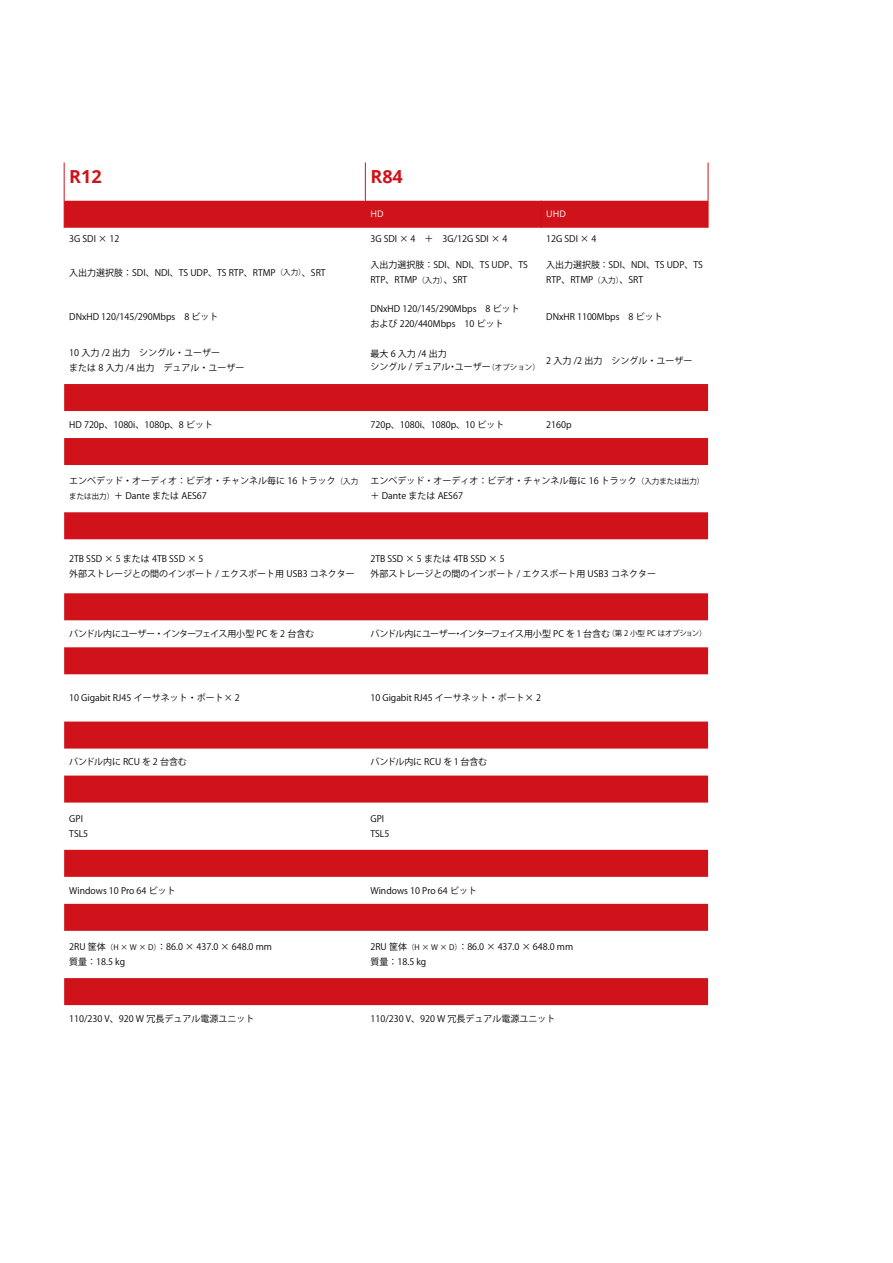
<style>
.page{position:relative;width:893px;height:1263px;background:#fff}
.page>*{position:absolute;margin:0;border:0;box-sizing:border-box;transform-origin:0 0}
.t1{font:700 18px "Open Sans";color:#d0121b}
.t2{font:9px/15px "Koz Go Pro";color:#000}
.t3{font:9px "Koz Go Pro";letter-spacing:-.04em;color:#000}
.t4{font:9px "Open Sans";color:#fff}
.s1{font-size:7.5px}
</style>
<div class="page">
<svg style="left:64px;top:201px;width:644px;height:804px"></svg>
<hr style="left:64px;top:162px;width:1px;height:39px;background:#d0121b">
<hr style="left:365px;top:162px;width:1px;height:39px;background:#d0121b">
<hr style="left:708px;top:162px;width:1px;height:39px;background:#d0121b">
<svg style="left:64px;top:201px;width:1px;height:27px"></svg>
<svg style="left:541px;top:201px;width:1px;height:27px"></svg>
<svg style="left:708px;top:201px;width:1px;height:27px"></svg>
<h1 class="t1" style="left:69px;top:163px;width:34px">R12</h1>
<h1 class="t1" style="left:370px;top:163px;width:34px">R84</h1>
<p class="t4" style="left:370px;top:208px;width:15px">HD</p>
<p class="t4" style="left:546px;top:208px;width:21px">UHD</p>
<p class="t2" style="left:69px;top:231px;width:52px">3G SDI × 12</p>
<p class="t2" style="left:370px;top:231px;width:138px">3G SDI × 4　＋　3G/12G SDI × 4</p>
<p class="t2" style="left:546px;top:231px;width:52px">12G SDI × 4</p>
<p class="t2" style="left:69px;top:265px;width:258px">入出力選択肢：SDI、NDI、TS UDP、TS RTP、RTMP<span class="s1">（入力）</span>、SRT</p>
<p class="t2" style="left:370px;top:258px;width:159px">入出力選択肢：SDI、NDI、TS UDP、TS<br>RTP、RTMP<span class="s1">（入力）</span>、SRT</p>
<p class="t2" style="left:546px;top:258px;width:158px">入出力選択肢：SDI、NDI、TS UDP、TS<br>RTP、RTMP<span class="s1">（入力）</span>、SRT</p>
<p class="t2" style="left:69px;top:309px;width:151px">DNxHD 120/145/290Mbps　8 ビット</p>
<p class="t2" style="left:370px;top:302px;width:151px">DNxHD 120/145/290Mbps　8 ビットおよび 220/440Mbps　10 ビット</p>
<p class="t2" style="left:546px;top:309px;width:118px">DNxHR 1100Mbps　8 ビット</p>
<p class="t2" style="left:69px;top:346px;width:177px">10 入力 /2 出力　シングル・ユーザー<br>または 8 入力 /4 出力　デュアル・ユーザー</p>
<p class="t2" style="left:370px;top:347px;width:171px;line-height:13.5px">最大 6 入力 /4 出力<br>シングル / デュアル・ユーザー<span class="s1">（オプション）</span></p>
<p class="t2" style="left:546px;top:353px;width:148px">2 入力 /2 出力　シングル・ユーザー</p>
<p class="t2" style="left:69px;top:417px;width:145px">HD 720p、1080i、1080p、8 ビット</p>
<p class="t2" style="left:370px;top:417px;width:135px">720p、1080i、1080p、10 ビット</p>
<p class="t2" style="left:546px;top:417px;width:27px">2160p</p>
<p class="t2" style="left:69px;top:474px;width:290px">エンベデッド・オーディオ：ビデオ・チャンネル毎に 16 トラック<span class="s1">（入力または出力）</span>＋ Dante または AES67</p>
<p class="t2" style="left:370px;top:474px;width:335px">エンベデッド・オーディオ：ビデオ・チャンネル毎に 16 トラック<span class="s1">（入力または出力）</span>＋ Dante または AES67</p>
<p class="t2" style="left:69px;top:551px;width:287px">2TB SSD × 5 または 4TB SSD × 5<br>外部ストレージとの間のインポート / エクスポート用 USB3 コネクター</p>
<p class="t2" style="left:370px;top:551px;width:287px">2TB SSD × 5 または 4TB SSD × 5<br>外部ストレージとの間のインポート / エクスポート用 USB3 コネクター</p>
<p class="t3" style="left:69px;top:628px;width:246px">バンドル内にユーザー・インターフェイス用小型 PC を 2 台含む</p>
<p class="t3" style="left:370px;top:628px;width:338px">バンドル内にユーザー・インターフェイス用小型 PC を 1 台含む<span class="s1">（第 2 小型 PC はオプション）</span></p>
<p class="t2" style="left:69px;top:691px;width:172px">10 Gigabit RJ45 イーサネット・ポート× 2</p>
<p class="t2" style="left:370px;top:691px;width:172px">10 Gigabit RJ45 イーサネット・ポート× 2</p>
<p class="t2" style="left:69px;top:755px;width:119px">バンドル内に RCU を 2 台含む</p>
<p class="t2" style="left:370px;top:755px;width:118px">バンドル内に RCU を 1 台含む</p>
<p class="t2" style="left:69px;top:811px;width:21px">GPI<br>TSL5</p>
<p class="t2" style="left:370px;top:811px;width:21px">GPI<br>TSL5</p>
<p class="t2" style="left:69px;top:883px;width:108px">Windows 10 Pro 64 ビット</p>
<p class="t2" style="left:370px;top:883px;width:108px">Windows 10 Pro 64 ビット</p>
<p class="t2" style="left:69px;top:940px;width:204px">2RU 筐体<span class="s1">（H × W × D）</span>：86.0 × 437.0 × 648.0 mm質量：18.5 kg</p>
<p class="t2" style="left:370px;top:940px;width:204px">2RU 筐体<span class="s1">（H × W × D）</span>：86.0 × 437.0 × 648.0 mm質量：18.5 kg</p>
<p class="t2" style="left:69px;top:1011px;width:187px">110/230 V、920 W 冗長デュアル電源ユニット</p>
<p class="t2" style="left:370px;top:1011px;width:187px">110/230 V、920 W 冗長デュアル電源ユニット</p>
</div>
